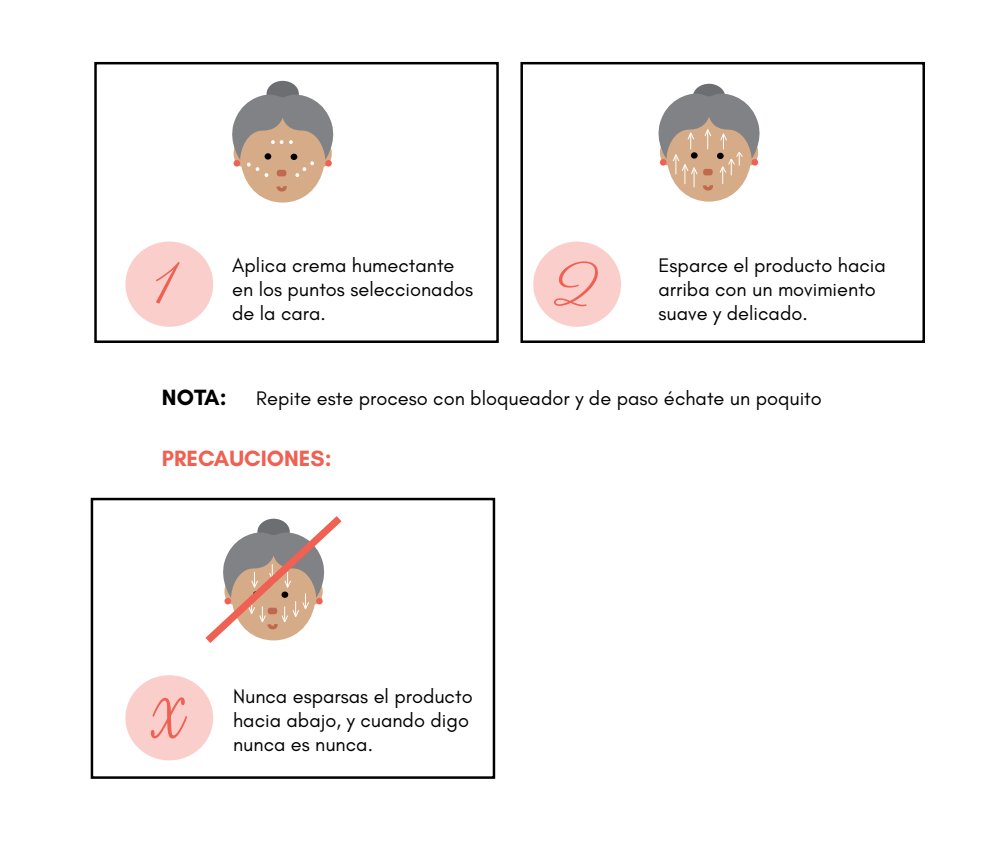
<style>
.page{position:relative;width:993px;height:851px;background:#fff}
.page>*{position:absolute;margin:0;border:0;box-sizing:border-box;transform-origin:0 0}
.t1{font:106.75px "Parisienne";color:#ef6152;scale:.66 1}
.t2{font:60px "Parisienne";color:#ef6152}
.t3{font:700 22.5px "Glacial Indifference";color:#ef6152}
.t4{font:700 22.5px "Glacial Indifference";color:#000}
.t5{font:20px/24px "Glacial Indifference";color:#000}
</style>
<div class="page">
<div style="left:266px;top:81px;width:33px;height:26px;background:#6d6e71;border-radius:50%"></div>
<div style="left:692px;top:84px;width:33px;height:26px;background:#6d6e71;border-radius:50%"></div>
<svg style="left:658px;top:94px;width:102px;height:107px"></svg>
<svg style="left:232px;top:94px;width:102px;height:108px"></svg>
<div style="left:533px;top:241px;width:88px;height:86px;background:#facfcb;border-radius:50%"></div>
<div style="left:125px;top:241px;width:88px;height:86px;background:#facfcb;border-radius:50%"></div>
<div style="left:94px;top:62px;width:404px;height:281px;border:2px solid #000"></div>
<div style="left:520px;top:62px;width:404px;height:281px;border:2px solid #000"></div>
<div style="left:91px;top:497px;width:404px;height:281px;border:2px solid #000"></div>
<div style="left:125px;top:675px;width:88px;height:85px;background:#facfcb;border-radius:50%"></div>
<svg style="left:205px;top:516px;width:137px;height:127px"></svg>
<p class="t5" style="left:232px;top:254px;width:242px">Aplica crema humectante en los puntos seleccionados de la cara.</p>
<p class="t5" style="left:658px;top:254px;width:229px">Esparce el producto hacia arriba con un movimiento suave y delicado.</p>
<h2 class="t2" style="left:152px;top:248px;width:25px">1</h2>
<h2 class="t2" style="left:553px;top:250px;width:45px">2</h2>
<p class="t4" style="left:162px;top:384px;width:66px">NOTA:</p>
<p class="t5" style="left:256px;top:387px;width:567px">Repite este proceso con bloqueador y de paso échate un poquito</p>
<p class="t3" style="left:162px;top:445px;width:171px">PRECAUCIONES:</p>
<h1 class="t1" style="left:152px;top:637px;width:52px">x</h1>
<p class="t5" style="left:233px;top:684px;width:241px">Nunca esparsas el producto hacia abajo, y cuando digo nunca es nunca.</p>
</div>
